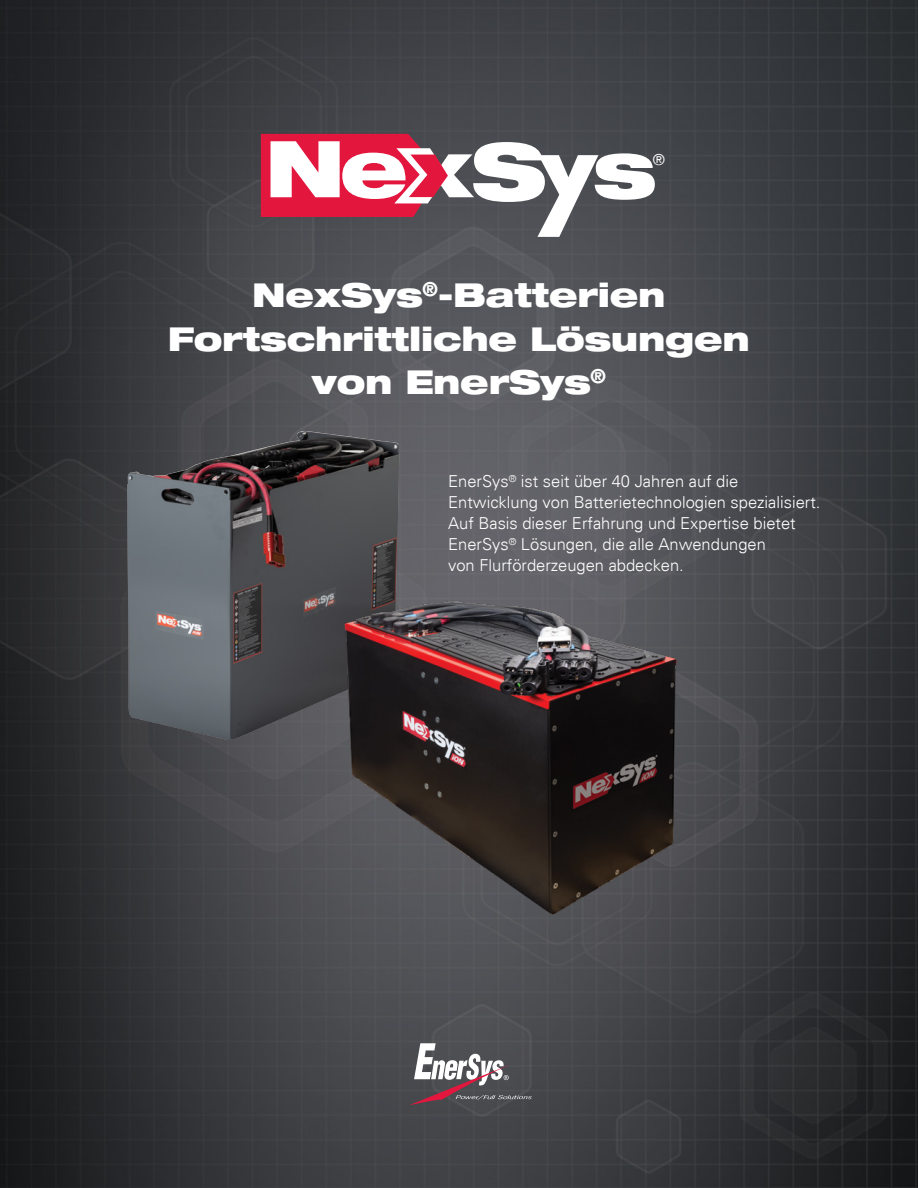
<style>
.page{position:relative;width:918px;height:1188px;background:#fff}
.page>*{position:absolute;margin:0;border:0;box-sizing:border-box;transform-origin:0 0}
.t1{font:900 expanded 33px/43.5px "Helvetica Neue LT Pro";letter-spacing:-.01em;color:#fff;text-align:center}
.t2{font:300 16.5px/21px "Univers";color:#fff}
.t3{font:15.15px "Helvetica Neue";color:#fff}
</style>
<div class="page">
<img style="left:0;top:0;width:918px;height:1188px">
<svg style="left:409px;top:1043px;width:123px;height:62px;background:#746c71"></svg>
<svg style="left:261px;top:134px;width:394px;height:103px"></svg>
<img style="left:127px;top:431px;width:273px;height:309px">
<img style="left:329px;top:588px;width:363px;height:339px">
<p class="t3" style="left:653px;top:149px;width:14px">®</p>
<p class="t1" style="left:252px;top:272px;width:415px">NexSys<sup>®</sup>-Batterien</p>
<p class="t1" style="left:168px;top:316px;width:584px">Fortschrittliche Lösungen von EnerSys<sup>®</sup></p>
<p class="t2" style="left:448px;top:471px;width:374px">EnerSys<sup>®</sup> ist seit über 40 Jahren auf die Entwicklung von Batterietechnologien spezialisiert.<br>Auf Basis dieser Erfahrung und Expertise bietet EnerSys<sup>®</sup> Lösungen, die alle Anwendungen<br>von Flurförderzeugen abdecken.</p>
</div>
